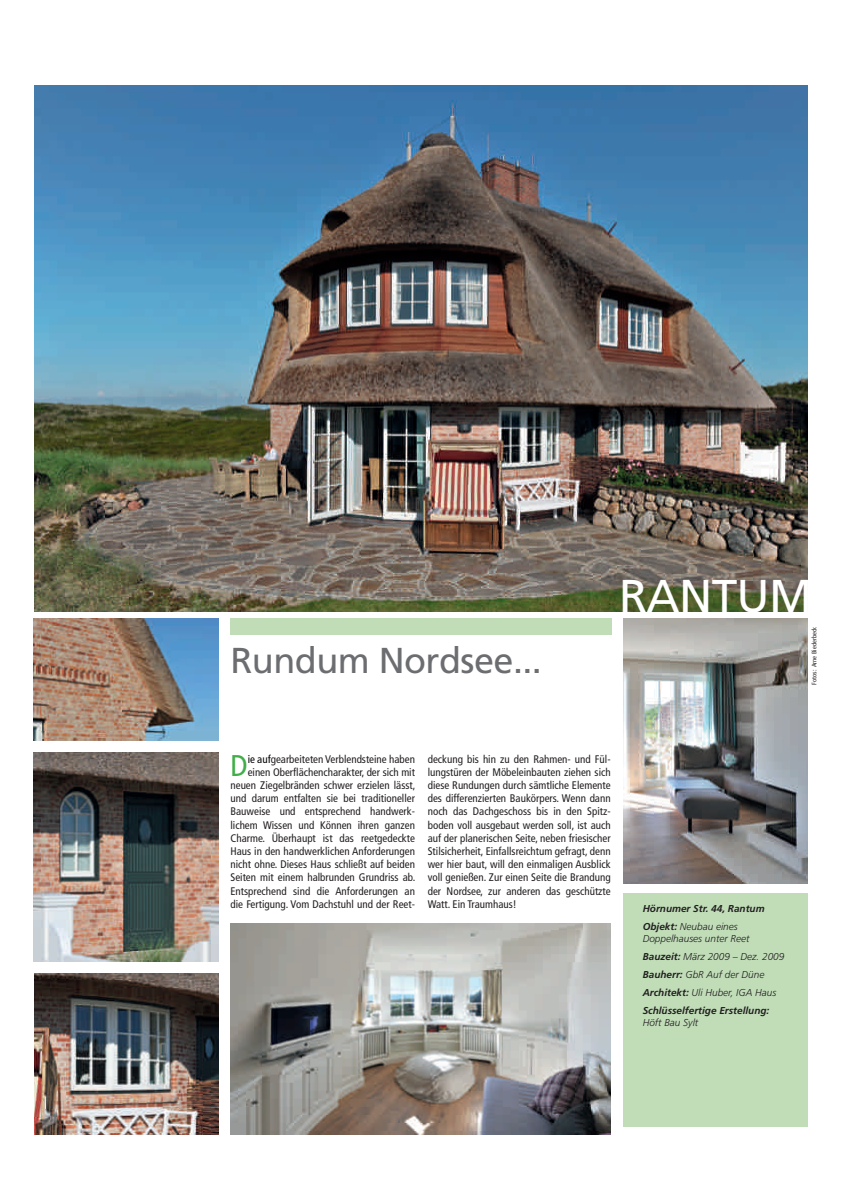
<style>
.page{position:relative;width:842px;height:1191px;background:#fff}
.page>*{position:absolute;margin:0;border:0;box-sizing:border-box;transform-origin:0 0}
.t1{font:46px "Frutiger";letter-spacing:-.015em;color:#fff}
.t2{font:36px "Frutiger";letter-spacing:-.015em;color:#6c6d70}
.t3{font:condensed 29.9px "Frutiger";color:#40ae49}
.t4{font:condensed 11px/13.2px "Frutiger";color:#231f20;text-align:right}
.t5{font:italic 300 10px/18px "Frutiger";color:#231f20}
.t6{font:italic 700 10px/18px "Frutiger";color:#231f20}
.t7{font:condensed 6.5px "Frutiger";color:#231f20}
.s1{color:#000}
.s2{font-weight:300}
.s3{font-weight:700}
</style>
<div class="page">
<div style="left:623px;top:893px;width:185px;height:233px;background:#c0ddb8"></div>
<div style="left:230px;top:618px;width:381px;height:16px;background:#c0ddb8"></div>
<img style="left:34px;top:85px;width:774px;height:526px">
<img style="left:34px;top:618px;width:184px;height:123px">
<img style="left:34px;top:752px;width:184px;height:210px">
<img style="left:230px;top:923px;width:380px;height:211px">
<img style="left:34px;top:973px;width:184px;height:161px">
<img style="left:623px;top:618px;width:185px;height:265px">
<h2 class="t2" style="left:230px;top:639px;width:313px">Rundum Nordsee...</h2>
<h1 class="t1" style="left:619px;top:569px;width:195px">RANTUM</h1>
<p class="t7" style="left:810px;top:684px;width:59px;rotate:-90deg">Fotos: Arne Biederbeck</p>
<p class="t4" style="left:230px;top:752px;width:186px"><span class="s1">ie auf</span>gearbeiteten Verblendsteine haben einen Oberflächencharakter, der sich mit neuen Ziegelbränden schwer erzielen lässt, und darum entfalten sie bei traditioneller Bauweise und entsprechend handwerk&shy;lichem Wissen und Können ihren ganzen Charme. Überhaupt ist das reetgedeckte Haus in den handwerklichen Anforderungen nicht ohne. Dieses Haus schließt auf beiden Seiten mit einem halbrunden Grundriss ab.<br>Entsprechend sind die Anforderungen an die Fertigung. Vom Dachstuhl und der Reet-</p>
<p class="t4" style="left:428px;top:752px;width:184px;text-align:justify">deckung bis hin zu den Rahmen- und Fül&shy;lungstüren der Möbeleinbauten ziehen sich diese Rundungen durch sämtliche Elemente des differenzierten Baukörpers. Wenn dann noch das Dachgeschoss bis in den Spitz&shy;boden voll ausgebaut werden soll, ist auch auf der planerischen Seite, neben friesischer Stilsicherheit, Einfallsreichtum gefragt, denn wer hier baut, will den einmaligen Ausblick voll genießen. Zur einen Seite die Brandung der Nordsee, zur anderen das geschützte Watt. Ein Traumhaus!</p>
<h3 class="t3" style="left:230px;top:748px;width:19px">D</h3>
<p class="t6" style="left:643px;top:899px;width:123px">Hörnumer Str. 44, Rantum<br>Objekt: <span class="s2">Neubau eines</span></p>
<p class="t5" style="left:643px;top:929px;width:143px">Doppelhauses unter Reet<br><span class="s3">Bauzeit:</span> März 2009 – Dez. 2009<br><span class="s3">Bauherr:</span> GbR Auf der Düne<br><span class="s3">Architekt:</span> Uli Huber, IGA Haus<br><span class="s3">Schlüsselfertige Erstellung:</span></p>
<p class="t5" style="left:643px;top:1013px;width:57px">Höft Bau Sylt</p>
</div>
